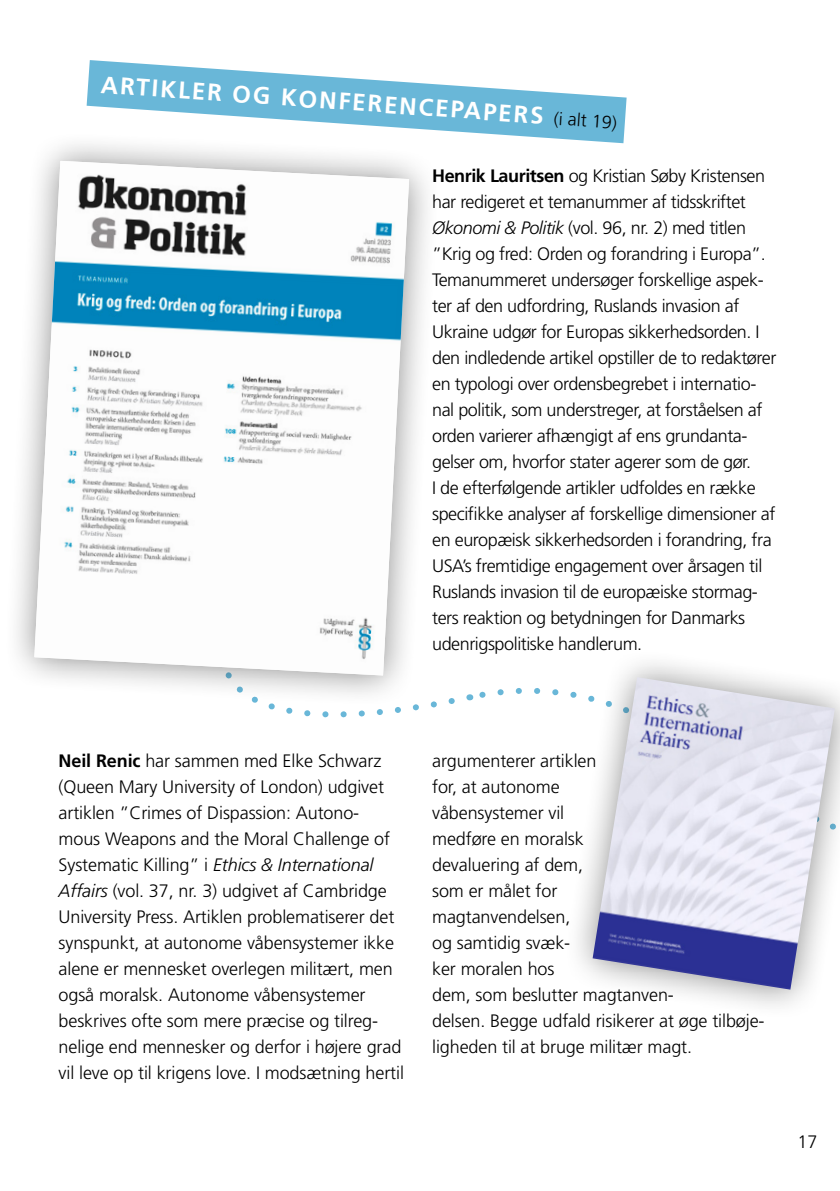
<style>
.page{position:relative;width:840px;height:1191px;background:#fff}
.page>*{position:absolute;margin:0;border:0;box-sizing:border-box;transform-origin:0 0}
.t1{font:700 24px "Frutiger";color:#fff}
.t2{font:300 18px/26px "Frutiger";letter-spacing:-.025em;color:#000}
.t3{font:300 18px/26px "Frutiger";letter-spacing:-.005em;color:#000}
.s1{font-weight:300;font-size:18px;color:#000}
.s2{font-weight:700}
.s3{font-style:italic}
</style>
<div class="page">
<svg style="left:268px;top:698px;width:187px;height:20px"></svg>
<div style="left:4px;top:131px;width:436px;height:576px;background:#000;opacity:.45"></div>
<img style="left:34px;top:161px;width:375px;height:514px">
<svg style="left:87px;top:60px;width:539px;height:83px;fill:#69b7d8"></svg>
<div style="left:563px;top:648px;width:276px;height:372px;background:#000;opacity:.45"></div>
<img style="left:592px;top:677px;width:242px;height:312px">
<h1 class="t1" style="left:102px;top:70px;width:518px;rotate:4deg">Artikler og konferenc epapers <span class="s1">(i alt 19)</span></h1>
<p class="t2" style="left:432px;top:163px;width:345px"><span class="s2">Henrik Lauritsen</span> og Kristian Søby Kristensen har redigeret et temanummer af tidsskriftet <span class="s3">Økonomi &amp; Politik</span> (vol. 96, nr. 2) med titlen ”Krig og fred: Orden og forandring i Europa”.<br>Temanummeret undersøger forskellige aspek&shy;ter af den udfordring, Ruslands invasion af Ukraine udgør for Europas sikkerhedsorden. I den indledende artikel opstiller de to redaktører en typologi over ordensbegrebet i internatio&shy;nal politik, som understreger, at forståelsen af orden varierer afhængigt af ens grundanta&shy;gelser om, hvorfor stater agerer som de gør.<br>I de efterfølgende artikler udfoldes en række specifikke analyser af forskellige dimensioner af en europæisk sikkerhedsorden i forandring, fra USA’s fremtidige engagement over årsagen til Ruslands invasion til de europæiske stormag&shy;ters reaktion og betydningen for Danmarks udenrigspolitiske handlerum.</p>
<p class="t3" style="left:59px;top:748px;width:346px"><span class="s2">Neil Renic</span> har sammen med Elke Schwarz (Queen Mary University of London) udgivet artiklen ”Crimes of Dispassion: Autono&shy;mous Weapons and the Moral Challenge of Systematic Killing” i <span class="s3">Ethics &amp; International Affairs</span> (vol. 37, nr. 3) udgivet af Cambridge University Press. Artiklen problematiserer det synspunkt, at autonome våbensystemer ikke alene er mennesket overlegen militært, men også moralsk. Autonome våbensystemer beskrives ofte som mere præcise og tilreg&shy;nelige end mennesker og derfor i højere grad vil leve op til krigens love. I modsætning hertil</p>
<p class="t3" style="left:432px;top:748px;width:334px">argumenterer artiklen<br>for, at autonome<br>våbensystemer vil<br>medføre en moralsk<br>devaluering af dem,<br>som er målet for<br>magtanvendelsen,<br>og samtidig svæk-<br>ker moralen hos<br>dem, som beslutter magtanven-<br>delsen. Begge udfald risikerer at øge tilbøje&shy;ligheden til at bruge militær magt.</p>
<p class="t2" style="left:797px;top:1129px;width:22px">17</p>
</div>
